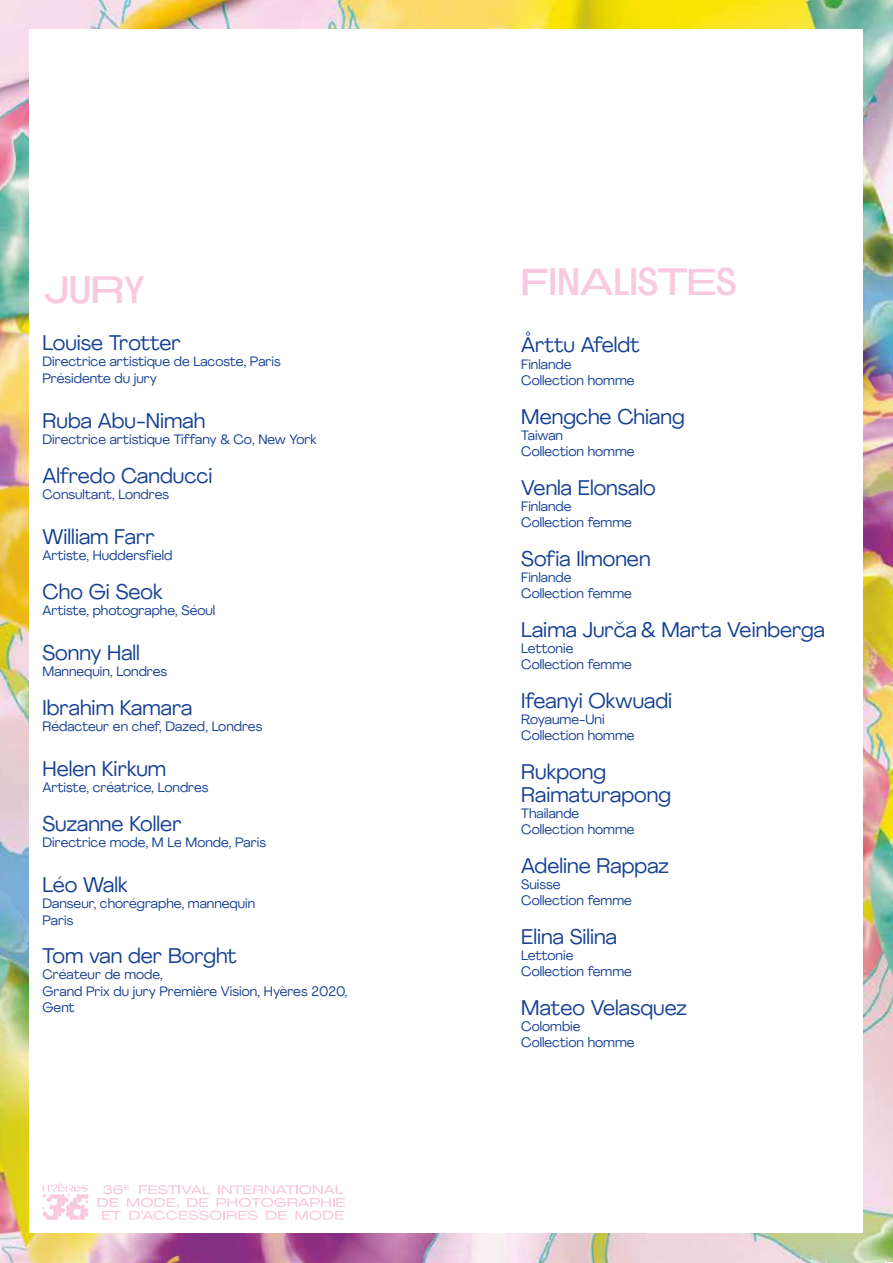
<style>
.page{position:relative;width:893px;height:1263px;background:#fff}
.page>*{position:absolute;margin:0;border:0;box-sizing:border-box;transform-origin:0 0}
.t1{font:500 37.05px "Agrandir Tight";color:#f8c9df}
.t2{font:500 37.05px "Agrandir Grand";color:#f8c9df}
.t3{font:21px/22.5px "Agrandir";color:#164194}
.t4{font:13.5px/16.2px "Agrandir";color:#164194}
.s1{font-family:"Agrandir Tight"}
.s2{font-family:"Agrandir Grand"}
</style>
<div class="page">
<img style="left:0;top:0;width:893px;height:1263px">
<div style="left:30px;top:30px;width:833px;height:1203px;background:#fff"></div>
<svg style="left:42px;top:1183px;width:46px;height:37px"></svg>
<svg style="left:97px;top:1185px;width:248px;height:35px"></svg>
<h1 class="t2" style="left:45px;top:267px;width:101px">J<span class="s1">U</span>R<span class="s1">Y</span></h1>
<h2 class="t3" style="left:43px;top:331px;width:140px">Louise Trotter</h2>
<p class="t4" style="left:43px;top:353px;width:240px">Directrice artistique de Lacoste, Paris<br>Présidente du jury</p>
<h2 class="t3" style="left:43px;top:409px;width:164px">Ruba Abu-Nimah</h2>
<p class="t4" style="left:43px;top:431px;width:276px">Directrice artistique Tiffany &amp; Co, New York</p>
<h2 class="t3" style="left:43px;top:464px;width:171px">Alfredo Canducci</h2>
<p class="t4" style="left:43px;top:486px;width:128px">Consultant, Londres</p>
<h2 class="t3" style="left:43px;top:525px;width:114px">William Farr</h2>
<p class="t4" style="left:43px;top:547px;width:131px">Artiste, Huddersfield</p>
<h2 class="t3" style="left:43px;top:580px;width:122px">Cho Gi Seok</h2>
<p class="t4" style="left:43px;top:602px;width:174px">Artiste, photographe, Séoul</p>
<h2 class="t3" style="left:43px;top:641px;width:99px">Sonny Hall</h2>
<p class="t4" style="left:43px;top:663px;width:126px">Mannequin, Londres</p>
<h2 class="t3" style="left:43px;top:696px;width:152px">Ibrahim Kamara</h2>
<p class="t4" style="left:43px;top:718px;width:221px">Rédacteur en chef, Dazed, Londres</p>
<h2 class="t3" style="left:43px;top:757px;width:125px">Helen Kirkum</h2>
<p class="t4" style="left:43px;top:779px;width:167px">Artiste, créatrice, Londres</p>
<h2 class="t3" style="left:43px;top:812px;width:141px">Suzanne Koller</h2>
<p class="t4" style="left:43px;top:834px;width:225px">Directrice mode, M Le Monde, Paris</p>
<h2 class="t3" style="left:43px;top:873px;width:87px">Léo Walk</h2>
<p class="t4" style="left:43px;top:895px;width:214px">Danseur, chorégraphe, mannequin<br>Paris</p>
<h2 class="t3" style="left:43px;top:944px;width:196px">Tom van der Borght</h2>
<p class="t4" style="left:43px;top:966px;width:307px">Créateur de mode,<br>Grand Prix du jury Première Vision, Hyères 2020,<br>Gent</p>
<h1 class="t1" style="left:521px;top:259px;width:217px"><span class="s2">F</span>IN<span class="s2">A</span>LIS<span class="s2">TE</span>S</h1>
<h2 class="t3" style="left:521px;top:334px;width:120px">Årttu Afeldt</h2>
<p class="t4" style="left:521px;top:356px;width:115px">Finlande<br>Collection homme</p>
<h2 class="t3" style="left:521px;top:405px;width:165px">Mengche Chiang</h2>
<p class="t4" style="left:521px;top:427px;width:115px">Taiwan<br>Collection homme</p>
<h2 class="t3" style="left:521px;top:476px;width:136px">Venla Elonsalo</h2>
<p class="t4" style="left:521px;top:498px;width:112px">Finlande<br>Collection femme</p>
<h2 class="t3" style="left:521px;top:547px;width:131px">Sofia Ilmonen</h2>
<p class="t4" style="left:521px;top:569px;width:112px">Finlande<br>Collection femme</p>
<h2 class="t3" style="left:521px;top:618px;width:305px">Laima Jurča &amp; Marta Veinberga</h2>
<p class="t4" style="left:521px;top:640px;width:112px">Lettonie<br>Collection femme</p>
<h2 class="t3" style="left:521px;top:689px;width:152px">Ifeanyi Okwuadi</h2>
<p class="t4" style="left:521px;top:711px;width:115px">Royaume-Uni<br>Collection homme</p>
<h2 class="t3" style="left:521px;top:760px;width:151px">Rukpong<br>Raimaturapong</h2>
<p class="t4" style="left:521px;top:805px;width:115px">Thailande<br>Collection homme</p>
<h2 class="t3" style="left:521px;top:854px;width:149px">Adeline Rappaz</h2>
<p class="t4" style="left:521px;top:876px;width:112px">Suisse<br>Collection femme</p>
<h2 class="t3" style="left:521px;top:925px;width:97px">Elina Silina</h2>
<p class="t4" style="left:521px;top:947px;width:112px">Lettonie<br>Collection femme</p>
<h2 class="t3" style="left:521px;top:996px;width:167px">Mateo Velasquez</h2>
<p class="t4" style="left:521px;top:1018px;width:115px">Colombie<br>Collection homme</p>
</div>
